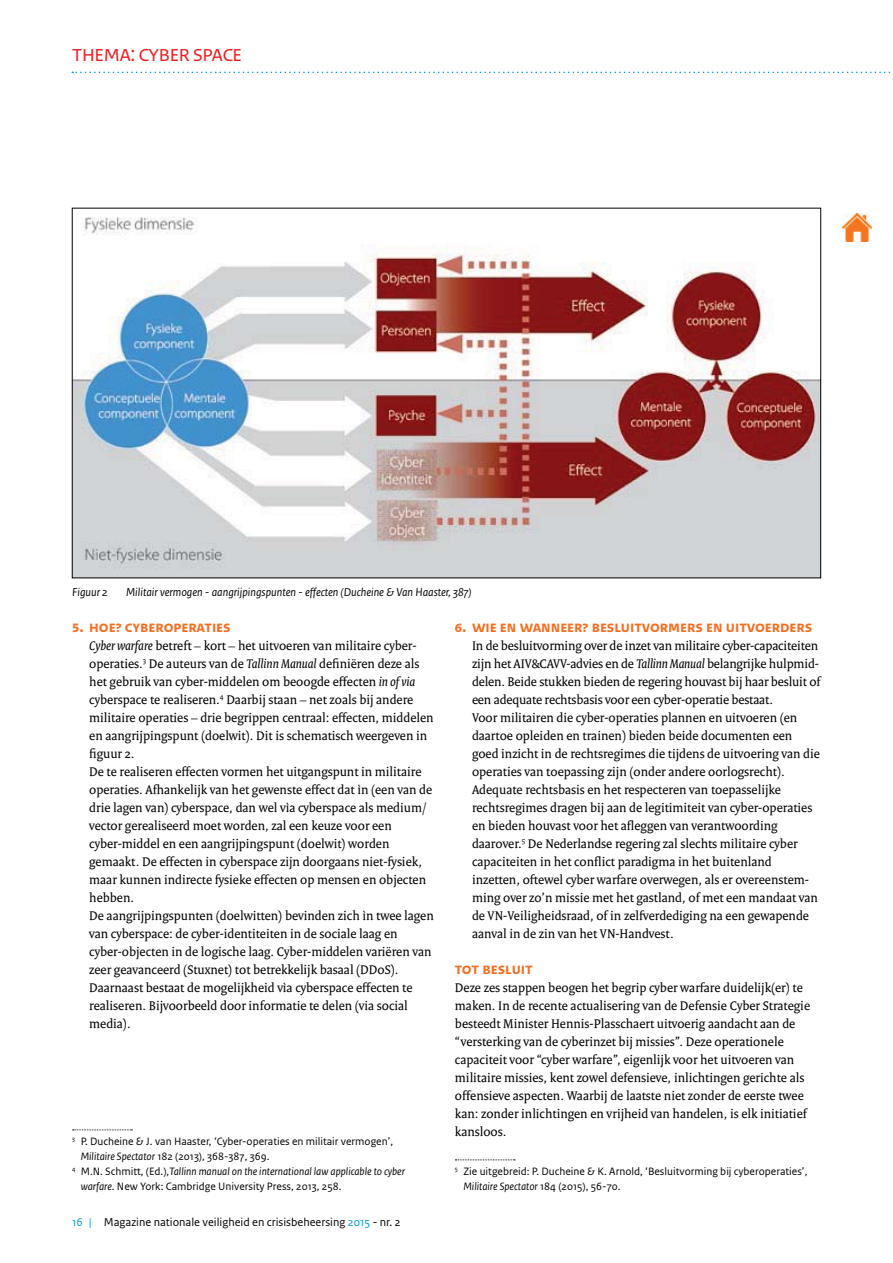
<style>
.page{position:relative;width:893px;height:1263px;background:#fff}
.page>*{position:absolute;margin:0;border:0;box-sizing:border-box;transform-origin:0 0}
.t1{font:24px "Rijksoverheid Sans Heading";letter-spacing:-.01em;color:#eb2024}
.t2{font:700 16.5px "Rijksoverheid Sans Text";color:#f36e21}
.t3{font:13.5px/18px "Rijksoverheid Serif";color:#000}
.t4{font:italic 12px "Rijksoverheid Sans Text";color:#000}
.t5{font:12px "Rijksoverheid Sans Text";color:#000}
.t6{font:11.25px/15px "Rijksoverheid Sans Text";color:#000}
.t7{font:italic 11.25px "Rijksoverheid Sans Text";color:#000}
.s1{font-style:italic}
.s2{font-style:normal}
.s3{color:#009ad7}
</style>
<div class="page">
<svg style="left:72px;top:72px;width:819px;height:1px"></svg>
<img style="left:842px;top:213px;width:29px;height:29px">
<svg style="left:73px;top:1130px;width:59px;height:1px"></svg>
<svg style="left:455px;top:1160px;width:60px;height:1px"></svg>
<img style="left:74px;top:217px;width:745px;height:359px">
<h1 class="t1" style="left:72px;top:43px;width:171px">THEMA: CYBER SPACE</h1>
<p class="t4" style="left:72px;top:587px;width:37px">Figuur 2</p>
<p class="t4" style="left:126px;top:587px;width:347px">Militair vermogen - aangrijpingspunten - effecten (Ducheine &amp; Van Haaster, 387)</p>
<p class="t2" style="left:72px;top:620px;width:160px">5. HOE? CYBEROPERATIES</p>
<p class="t3" style="left:89px;top:638px;width:346px"><span class="s1">Cyber warfare</span> betreft – kort – het uitvoeren van militaire cyber&shy;operaties.<sup>3</sup> De auteurs van de <span class="s1">Tallinn Manual</span> definiëren deze als het gebruik van cyber-middelen om beoogde effecten <span class="s1">in of via </span>cyberspace te realiseren.<sup>4</sup> Daarbij staan – net zoals bij andere militaire operaties – drie begrippen centraal: effecten, middelen en aangrijpingspunt (doelwit). Dit is schematisch weergeven in figuur 2.<br>De te realiseren effecten vormen het uitgangspunt in militaire operaties. Afhankelijk van het gewenste effect dat ìn (een van de drie lagen van) cyberspace, dan wel vìa cyberspace als medium/ vector gerealiseerd moet worden, zal een keuze voor een cyber-middel en een aangrijpingspunt (doelwit) worden gemaakt. De effecten in cyberspace zijn doorgaans niet-fysiek, maar kunnen indirecte fysieke effecten op mensen en objecten hebben.<br>De aangrijpingspunten (doelwitten) bevinden zich ìn twee lagen van cyberspace: de cyber-identiteiten in de sociale laag en cyber-objecten in de logische laag. Cyber-middelen variëren van zeer geavanceerd (Stuxnet) tot betrekkelijk basaal (DDoS).<br>Daarnaast bestaat de mogelijkheid vìa cyberspace effecten te realiseren. Bijvoorbeeld door informatie te delen (via social media).</p>
<p class="t6" style="left:72px;top:1134px;width:322px"><sup>3</sup> P. Ducheine &amp; J. van Haaster, ‘Cyber-operaties en militair vermogen’,</p>
<p class="t6" style="left:81px;top:1149px;width:190px"><span class="s1">Militaire Spectator</span> 182 (2013), 368-387, 369.</p>
<p class="t7" style="left:72px;top:1167px;width:334px"><sup>4</sup> <span class="s2">M.N. Schmitt, (Ed.),</span>Tallinn manual on the international law applicable to cyber</p>
<p class="t6" style="left:81px;top:1179px;width:262px"><span class="s1">warfare</span>. New York: Cambridge University Press, 2013, 258.</p>
<p class="t5" style="left:72px;top:1217px;width:330px"><span class="s3">16 |</span> Magazine nationale veiligheid en crisisbeheersing <span class="s3">2015</span> - nr. 2</p>
<p class="t2" style="left:455px;top:620px;width:359px">6. WIE EN WANNEER? BESLUITVORMERS EN UITVOERDERS</p>
<p class="t3" style="left:472px;top:638px;width:350px">In de besluitvorming over de inzet van militaire cyber-capaciteiten zijn het AIV&amp;CAVV-advies en de <span class="s1">Tallinn Manual</span> belangrijke hulpmid&shy;delen. Beide stukken bieden de regering houvast bij haar besluit of een adequate rechtsbasis voor een cyber-operatie bestaat.<br>Voor militairen die cyber-operaties plannen en uitvoeren (en daartoe opleiden en trainen) bieden beide documenten een goed inzicht in de rechtsregimes die tijdens de uitvoering van die operaties van toepassing zijn (onder andere oorlogsrecht).<br>Adequate rechtsbasis en het respecteren van toepasselijke rechtsregimes dragen bij aan de legitimiteit van cyber-operaties en bieden houvast voor het afleggen van verantwoording daarover.<sup>5</sup> De Nederlandse regering zal slechts militaire cyber capaciteiten in het conflict paradigma in het buitenland inzetten, oftewel cyber warfare overwegen, als er overeenstem&shy;ming over zo’n missie met het gastland, of met een mandaat van de VN-Veiligheidsraad, of in zelfverdediging na een gewapende aanval in de zin van het VN-Handvest.</p>
<p class="t2" style="left:455px;top:962px;width:79px">TOT BESLUIT</p>
<p class="t3" style="left:455px;top:980px;width:357px">Deze zes stappen beogen het begrip cyber warfare duidelijk(er) te maken. In de recente actualisering van de Defensie Cyber Strategie besteedt Minister Hennis-Plasschaert uitvoerig aandacht aan de “versterking van de cyberinzet bij missies”. Deze operationele capaciteit voor “cyber warfare”, eigenlijk voor het uitvoeren van militaire missies, kent zowel defensieve, inlichtingen gerichte als offensieve aspecten. Waarbij de laatste niet zonder de eerste twee kan: zonder inlichtingen en vrijheid van handelen, is elk initiatief kansloos.</p>
<p class="t6" style="left:463px;top:1164px;width:345px;text-indent:-9px"><sup>5</sup> Zie uitgebreid: P. Ducheine &amp; K. Arnold, ‘Besluitvorming bij cyberoperaties’,<br><span class="s1">Militaire Spectator</span> 184 (2015), 56-70.</p>
</div>
